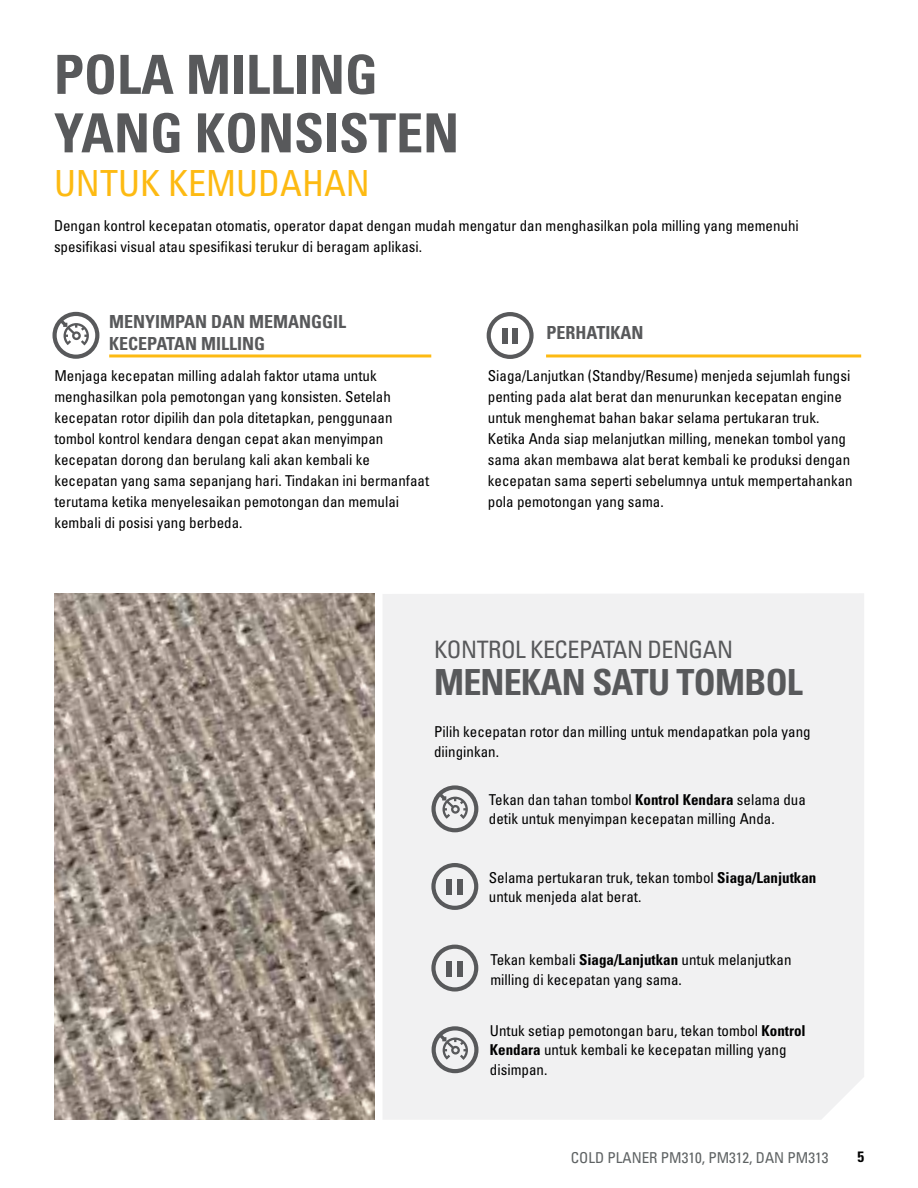
<style>
.page{position:relative;width:918px;height:1188px;background:#fff}
.page>*{position:absolute;margin:0;border:0;box-sizing:border-box;transform-origin:0 0}
.t1{font:700 condensed 54px/58.5px "Univers LT Std";color:#58595b}
.t2{font:700 condensed 36px "Univers LT Std";letter-spacing:-.02em;color:#58595b}
.t3{font:condensed 36px "Univers LT Std";color:#fdba12}
.t4{font:condensed 24px "Univers LT Std";letter-spacing:-.02em;color:#58595b}
.t5{font:700 condensed 18px/21.6px "Univers LT Std";color:#58595b}
.t6{font:condensed 15px/21px "Univers LT Std";color:#000}
.t7{font:condensed 15px "Univers LT Std";color:#5e6263}
.t8{font:700 condensed 15px "Univers LT Std";color:#000}
.s1{font-weight:700}
</style>
<div class="page">
<hr style="left:109px;top:354px;width:322px;height:3px;background:#fdba12">
<hr style="left:546px;top:354px;width:315px;height:3px;background:#fdba12">
<svg style="left:52px;top:312px;width:47px;height:47px"></svg>
<svg style="left:487px;top:312px;width:47px;height:47px"></svg>
<div style="left:502px;top:328px;width:5px;height:16px;background:#58595b"></div>
<div style="left:512px;top:328px;width:6px;height:16px;background:#58595b"></div>
<div style="left:383px;top:593px;width:481px;height:527px;background:#f1f1f2"></div>
<img style="left:54px;top:594px;width:320px;height:526px">
<svg style="left:431px;top:785px;width:47px;height:47px"></svg>
<svg style="left:431px;top:945px;width:47px;height:47px"></svg>
<div style="left:446px;top:961px;width:6px;height:16px;background:#58595b"></div>
<div style="left:457px;top:961px;width:6px;height:16px;background:#58595b"></div>
<svg style="left:431px;top:863px;width:47px;height:47px"></svg>
<div style="left:446px;top:879px;width:6px;height:16px;background:#58595b"></div>
<div style="left:457px;top:879px;width:6px;height:16px;background:#58595b"></div>
<svg style="left:432px;top:1026px;width:47px;height:47px"></svg>
<h1 class="t1" style="left:54px;top:45px;width:407px">POLA MILLING<br>YANG KONSISTEN</h1>
<h2 class="t3" style="left:54px;top:160px;width:318px">UNTUK KEMUDAHAN</h2>
<p class="t6" style="left:54px;top:215px;width:746px">Dengan kontrol kecepatan otomatis, operator dapat dengan mudah mengatur dan menghasilkan pola milling yang memenuhi spesifikasi visual atau spesifikasi terukur di beragam aplikasi.</p>
<p class="t5" style="left:109px;top:311px;width:239px">MENYIMPAN DAN MEMANGGIL<br>KECEPATAN MILLING</p>
<p class="t5" style="left:546px;top:321px;width:98px">PERHATIKAN</p>
<p class="t6" style="left:54px;top:365px;width:376px">Menjaga kecepatan milling adalah faktor utama untuk menghasilkan pola pemotongan yang konsisten. Setelah kecepatan rotor dipilih dan pola ditetapkan, penggunaan tombol kontrol kendara dengan cepat akan menyimpan kecepatan dorong dan berulang kali akan kembali ke kecepatan yang sama sepanjang hari. Tindakan ini bermanfaat terutama ketika menyelesaikan pemotongan dan memulai kembali di posisi yang berbeda.</p>
<p class="t6" style="left:488px;top:365px;width:366px">Siaga/Lanjutkan (Standby/Resume) menjeda sejumlah fungsi penting pada alat berat dan menurunkan kecepatan engine untuk menghemat bahan bakar selama pertukaran truk.<br>Ketika Anda siap melanjutkan milling, menekan tombol yang sama akan membawa alat berat kembali ke produksi dengan kecepatan sama seperti sebelumnya untuk mempertahankan pola pemotongan yang sama.</p>
<h3 class="t4" style="left:434px;top:634px;width:300px">KONTROL KECEPATAN DENGAN</h3>
<h2 class="t2" style="left:434px;top:660px;width:370px">MENEKAN SATU TOMBOL</h2>
<p class="t6" style="left:434px;top:722px;width:378px;line-height:19.5px">Pilih kecepatan rotor dan milling untuk mendapatkan pola yang diinginkan.</p>
<p class="t6" style="left:489px;top:789px;width:319px;line-height:19.5px">Tekan dan tahan tombol <span class="s1">Kontrol Kendara</span> selama dua detik untuk menyimpan kecepatan milling Anda.</p>
<p class="t6" style="left:489px;top:867px;width:329px;line-height:19.5px">Selama pertukaran truk, tekan tombol <span class="s1">Siaga/Lanjutkan </span>untuk menjeda alat berat.</p>
<p class="t6" style="left:490px;top:950px;width:303px;line-height:19.5px">Tekan kembali <span class="s1">Siaga/Lanjutkan</span> untuk melanjutkan milling di kecepatan yang sama.</p>
<p class="t6" style="left:490px;top:1020px;width:317px;line-height:19.5px">Untuk setiap pemotongan baru, tekan tombol <span class="s1">Kontrol<br>Kendara</span> untuk kembali ke kecepatan milling yang disimpan.</p>
<p class="t7" style="left:571px;top:1148px;width:259px">COLD PLANER PM310, PM312, DAN PM313</p>
<p class="t8" style="left:857px;top:1147px;width:8px">5</p>
</div>
